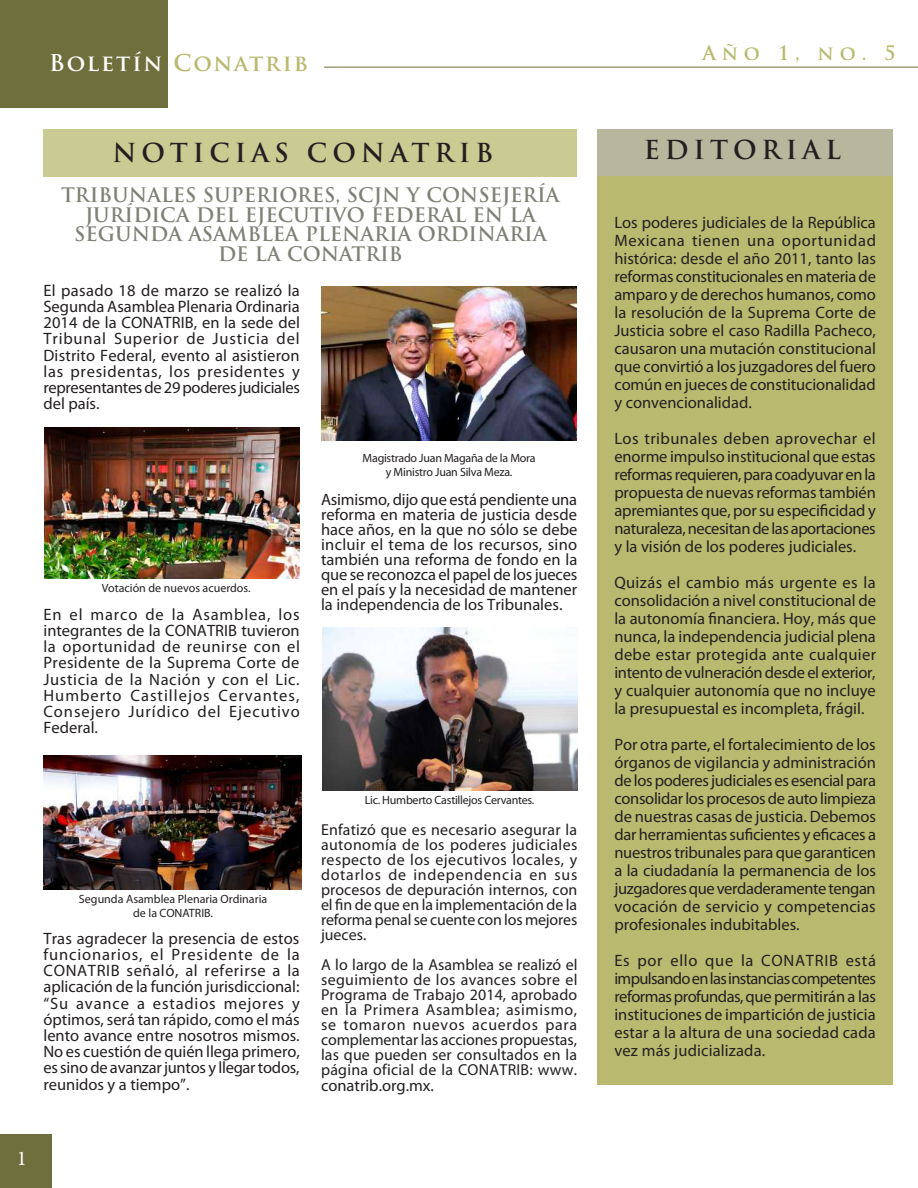
<style>
.page{position:relative;width:918px;height:1188px;background:#fff}
.page>*{position:absolute;margin:0;border:0;box-sizing:border-box;transform-origin:0 0}
.t1{font:700 25.5px "Trajan Pro";letter-spacing:.2em;color:#231f20}
.t2{font:700 22.5px "Trajan Pro";letter-spacing:.09em;color:#b9b96f}
.t3{font:21px "Minion Pro";color:#fff}
.t4{font:700 19.5px/19.5px "Trajan Pro";color:#808076;text-align:center}
.t5{font:700 19.5px "Trajan Pro";color:#b9b96f}
.t6{font:16.5px/18px "Myriad Pro";color:#231f20;text-align:justify}
.t7{font:15.9px/15px "Myriad Pro";letter-spacing:.005em;color:#231f20;text-align:justify}
.t8{font:12px/13.5px "Myriad Pro";letter-spacing:-.02em;color:#231f20;text-align:center}
.t9{font:12px/13.5px "Myriad Pro";color:#231f20;text-align:center}
.s1{color:#fff}
</style>
<div class="page">
<div style="left:0;top:1135px;width:52px;height:53px;background:#6f6f3d"></div>
<div style="left:0;top:0;width:168px;height:108px;background:#6f6f3d"></div>
<hr style="left:324px;top:67px;width:594px;height:1px;background:#6f6f3d">
<div style="left:597px;top:129px;width:296px;height:47px;background:#b7b79e"></div>
<div style="left:597px;top:176px;width:296px;height:909px;background:#b9b96f"></div>
<div style="left:43px;top:129px;width:534px;height:47px;background:#caca93"></div>
<img style="left:44px;top:428px;width:256px;height:151px">
<img style="left:43px;top:756px;width:258px;height:134px">
<img style="left:321px;top:287px;width:255px;height:154px">
<img style="left:323px;top:628px;width:254px;height:162px">
<h2 class="t2" style="left:49px;top:49px;width:261px"><span class="s1">Boletín</span> Conatrib</h2>
<h1 class="t1" style="left:112px;top:136px;width:383px">NOTICIAS CONATRIB</h1>
<p class="t4" style="left:61px;top:186px;width:500px">TRIBUNALES SUPERIORES, SCJN Y CONSEJERÍA<br>JURÍDICA DEL EJECUTIVO FEDERAL EN LA<br>SEGUNDA ASAMBLEA PLENARIA ORDINARIA<br>DE LA CONATRIB</p>
<p class="t6" style="left:43px;top:282px;width:258px;line-height:16.2px">El pasado 18 de marzo se realizó la Segunda Asamblea Plenaria Ordinaria 2014 de la CONATRIB, en la sede del Tribunal Superior de Justicia del Distrito Federal, evento al asistieron las presidentas, los presidentes y representantes de 29 poderes judiciales del país.</p>
<p class="t9" style="left:102px;top:581px;width:150px">Votación de nuevos acuerdos.</p>
<p class="t6" style="left:43px;top:606px;width:258px;line-height:16.2px">En el marco de la Asamblea, los integrantes de la CONATRIB tuvieron la oportunidad de reunirse con el Presidente de la Suprema Corte de Justicia de la Nación y con el Lic.<br>Humberto Castillejos Cervantes, Consejero Jurídico del Ejecutivo Federal.</p>
<p class="t8" style="left:363px;top:451px;width:175px">Magistrado Juan Magaña de la Mora y Ministro Juan Silva Meza.</p>
<p class="t6" style="left:321px;top:492px;width:258px;line-height:15px">Asimismo, dijo que está pendiente una reforma en materia de justicia desde hace años, en la que no sólo se debe incluir el tema de los recursos, sino también una reforma de fondo en la que se reconozca el papel de los jueces en el país y la necesidad de mantener la independencia de los Tribunales.</p>
<p class="t9" style="left:79px;top:892px;width:190px">Segunda Asamblea Plenaria Ordinaria de la CONATRIB.</p>
<p class="t6" style="left:43px;top:930px;width:258px;line-height:16.2px">Tras agradecer la presencia de estos funcionarios, el Presidente de la CONATRIB señaló, al referirse a la aplicación de la función jurisdiccional: “Su avance a estadios mejores y óptimos, será tan rápido, como el más lento avance entre nosotros mismos.<br>No es cuestión de quién llega primero, es sino de avanzar juntos y llegar todos, reunidos y a tiempo”.</p>
<p class="t8" style="left:365px;top:793px;width:171px">Lic. Humberto Castillejos Cervantes.</p>
<p class="t7" style="left:321px;top:822px;width:258px">Enfatizó que es necesario asegurar la autonomía de los poderes judiciales respecto de los ejecutivos locales, y dotarlos de independencia en sus procesos de depuración internos, con el fin de que en la implementación de la reforma penal se cuente con los mejores jueces.</p>
<p class="t7" style="left:321px;top:957px;width:258px">A lo largo de la Asamblea se realizó el seguimiento de los avances sobre el Programa de Trabajo 2014, aprobado en la Primera Asamblea; asimismo, se tomaron nuevos acuerdos para complementar las acciones propuestas, las que pueden ser consultados en la página oficial de la CONATRIB: www.</p>
<p class="t6" style="left:321px;top:1076px;width:114px">conatrib.org.mx.</p>
<p class="t3" style="left:17px;top:1144px;width:12px">1</p>
<p class="t5" style="left:702px;top:40px;width:195px">Año 1, no. 5</p>
<h1 class="t1" style="left:644px;top:134px;width:199px">EDITORIAL</h1>
<p class="t6" style="left:614px;top:213px;width:263px">Los poderes judiciales de la República Mexicana tienen una oportunidad histórica: desde el año 2011, tanto las reformas constitucionales en materia de amparo y de derechos humanos, como la resolución de la Suprema Corte de Justicia sobre el caso Radilla Pacheco, causaron una mutación constitucional que convirtió a los juzgadores del fuero común en jueces de constitucionalidad y convencionalidad.</p>
<p class="t6" style="left:614px;top:429px;width:263px">Los tribunales deben aprovechar el enorme impulso institucional que estas reformas requieren, para coadyuvar en la propuesta de nuevas reformas también apremiantes que, por su especificidad y naturaleza, necesitan de las aportaciones y la visión de los poderes judiciales.</p>
<p class="t6" style="left:614px;top:573px;width:263px">Quizás el cambio más urgente es la consolidación a nivel constitucional de la autonomía financiera. Hoy, más que nunca, la independencia judicial plena debe estar protegida ante cualquier intento de vulneración desde el exterior, y cualquier autonomía que no incluye la presupuestal es incompleta, frágil.</p>
<p class="t6" style="left:614px;top:735px;width:263px">Por otra parte, el fortalecimiento de los órganos de vigilancia y administración de los poderes judiciales es esencial para consolidar los procesos de auto limpieza de nuestras casas de justicia. Debemos dar herramientas suficientes y eficaces a nuestros tribunales para que garanticen a la ciudadanía la permanencia de los juzgadores que verdaderamente tengan vocación de servicio y competencias profesionales indubitables.</p>
<p class="t6" style="left:614px;top:951px;width:263px">Es por ello que la CONATRIB está impulsando en las instancias competentes reformas profundas, que permitirán a las instituciones de impartición de justicia estar a la altura de una sociedad cada vez más judicializada.</p>
</div>
